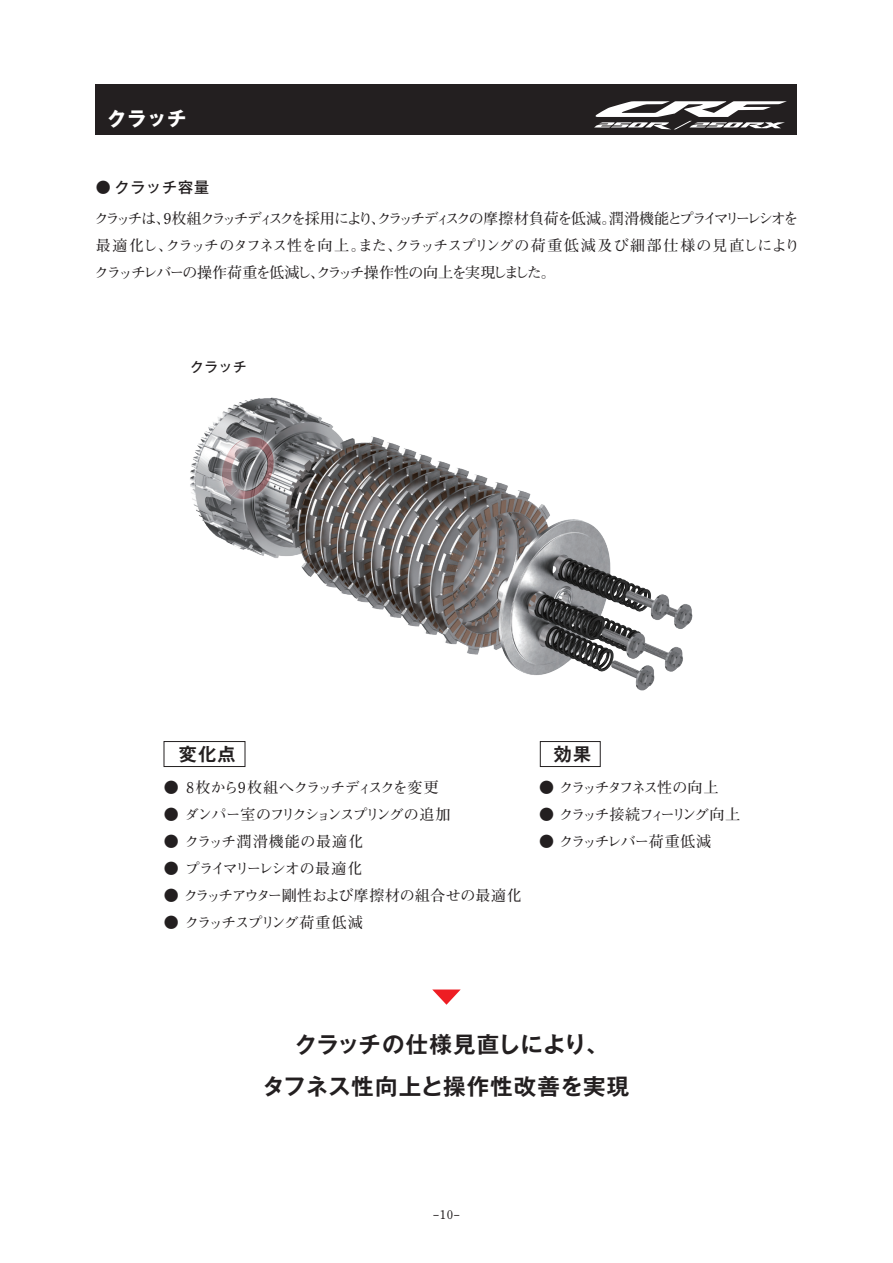
<style>
.page{position:relative;width:893px;height:1263px;background:#fff}
.page>*{position:absolute;margin:0;border:0;box-sizing:border-box;transform-origin:0 0}
.t1{font:700 22.5px/42px "Gothic MB101 Pro De";letter-spacing:.015em;color:#231f20;text-align:center}
.t2{font:700 19.5px "Gothic MB101 Pro";color:#fff}
.t3{font:700 18px "Gothic MB101 Pro De";color:#231f20}
.t4{font:700 15px/27px "Futo Min A101 Pro";letter-spacing:-.09em;color:#231f20;text-align:justify}
.t5{font:700 15px "Futo Min A101 Pro";letter-spacing:-.135em;color:#231f20}
.t6{font:700 15px "Futo Min A101 Pro";letter-spacing:-.16em;color:#231f20}
.t7{font:700 15px "Futo Min A101 Pro";letter-spacing:-.01em;color:#231f20}
.t8{font:700 15px "Futo Min A101 Pro";letter-spacing:-.055em;color:#231f20}
.t9{font:700 15px "Futo Min A101 Pro";letter-spacing:-.125em;color:#231f20}
.t10{font:700 15px "Futo Min A101 Pro";letter-spacing:.04em;color:#231f20}
.t11{font:500 15px "Gothic MB101 Pro";letter-spacing:.06em;color:#231f20}
.t12{font:500 13.5px "Gothic MB101 Pro";color:#231f20}
.t13{font:700 12px "Futo Min A101 Pro";color:#231f20}
</style>
<div class="page">
<div style="left:96px;top:85px;width:701px;height:50px;background:#231f20"></div>
<svg style="left:594px;top:101px;width:193px;height:28px"></svg>
<img style="left:190px;top:397px;width:503px;height:294px">
<div style="left:164px;top:741px;width:81px;height:26px;border:1px solid #231f20"></div>
<div style="left:540px;top:741px;width:61px;height:26px;border:1px solid #231f20"></div>
<svg style="left:432px;top:989px;width:29px;height:16px"></svg>
<h2 class="t2" style="left:107px;top:102px;width:81px">クラッチ</h2>
<p class="t11" style="left:96px;top:175px;width:115px">● クラッチ容量</p>
<p class="t4" style="left:94px;top:203px;width:707px">クラッチは、9枚組クラッチディスクを採用により、クラッチディスクの摩擦材負荷を低減。潤滑機能とプライマリーレシオを最適化し、クラッチのタフネス性を向上。また、クラッチスプリングの荷重低減及び細部仕様の見直しによりクラッチレバーの操作荷重を低減し、クラッチ操作性の向上を実現しました。</p>
<p class="t12" style="left:190px;top:356px;width:58px">クラッチ</p>
<p class="t3" style="left:179px;top:739px;width:58px">変化点</p>
<p class="t8" style="left:164px;top:775px;width:276px">● 8枚から9枚組へクラッチディスクを変更</p>
<p class="t5" style="left:164px;top:802px;width:288px">● ダンパー室のフリクションスプリングの追加</p>
<p class="t10" style="left:164px;top:829px;width:201px">● クラッチ潤滑機能の最適化</p>
<p class="t9" style="left:164px;top:856px;width:200px">● プライマリーレシオの最適化</p>
<p class="t7" style="left:164px;top:883px;width:359px">● クラッチアウター剛性および摩擦材の組合せの最適化</p>
<p class="t5" style="left:164px;top:910px;width:200px">● クラッチスプリング荷重低減</p>
<p class="t3" style="left:554px;top:739px;width:39px">効果</p>
<p class="t6" style="left:539px;top:775px;width:181px">● クラッチタフネス性の向上</p>
<p class="t6" style="left:539px;top:802px;width:203px">● クラッチ接続フィーリング向上</p>
<p class="t4" style="left:539px;top:826px;width:174px">● クラッチレバー荷重低減</p>
<h1 class="t1" style="left:262px;top:1020px;width:369px">クラッチの仕様見直しにより、<br>タフネス性向上と操作性改善を実現</h1>
<p class="t13" style="left:433px;top:1205px;width:28px">‒10‒</p>
</div>
